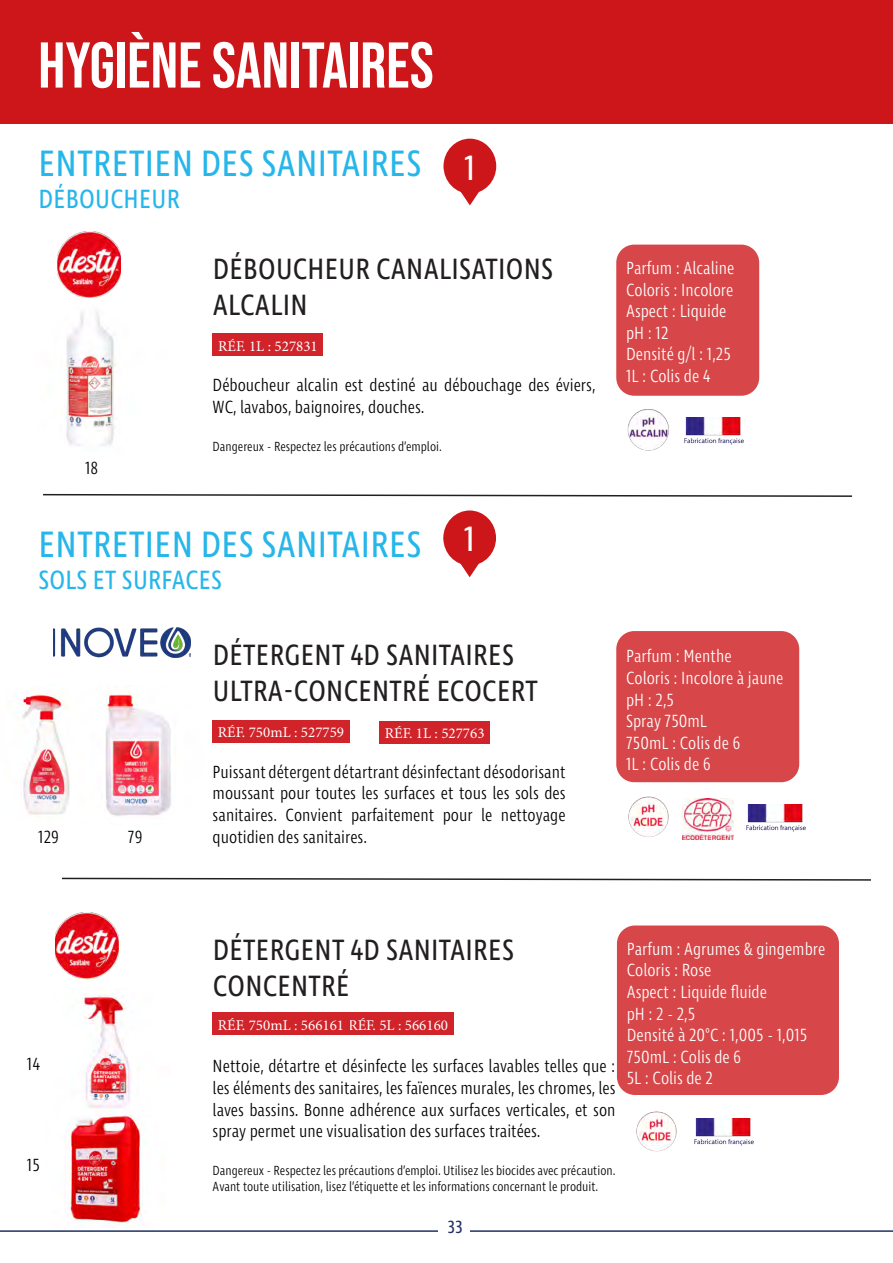
<style>
.page{position:relative;width:893px;height:1263px;background:#fff}
.page>*{position:absolute;margin:0;border:0;box-sizing:border-box;transform-origin:0 0}
.t1{font:64.5px "Bebas Neue";color:#fff}
.t2{font:37.5px "Ingra Cd";letter-spacing:.01em;color:#26b6ea}
.t3{font:36px "Ingra Cd";color:#fff}
.t4{font:30px/36px "Ingra Cd";letter-spacing:.01em;color:#231f20}
.t5{font:27px "Ingra Cd";letter-spacing:.01em;color:#26b6ea}
.t6{font:300 18px/21.6px "Ingra Cd";color:#000;text-align:justify}
.t7{font:300 18px/21.6px "Ingra Cd";color:#fff}
.t8{font:18px "Ingra Cd";color:#213065}
.t9{font:15px "Minion Pro";color:#fff}
.t10{font:300 13.5px/16.2px "Ingra Cd";color:#000}
</style>
<div class="page">
<hr style="left:0;top:1230px;width:893px;height:2px;background:#213065">
<div style="left:438px;top:1214px;width:32px;height:32px;background:#fff"></div>
<div style="left:0;top:0;width:893px;height:123px;background:#cd1619"></div>
<svg style="left:43px;top:493px;width:810px;height:4px"></svg>
<div style="left:616px;top:245px;width:143px;height:151px;background:#d74749;border-radius:18px"></div>
<div style="left:213px;top:334px;width:110px;height:22px;background:#d1232a"></div>
<img style="left:693px;top:418px;width:51px;height:27px">
<img style="left:58px;top:232px;width:63px;height:65px">
<img style="left:65px;top:312px;width:51px;height:134px">
<div style="left:616px;top:631px;width:183px;height:151px;background:#d74749;border-radius:18px"></div>
<div style="left:213px;top:720px;width:137px;height:22px;background:#d1232a"></div>
<img style="left:53px;top:627px;width:138px;height:31px">
<svg style="left:62px;top:877px;width:809px;height:4px"></svg>
<img style="left:746px;top:804px;width:59px;height:28px">
<img style="left:628px;top:796px;width:63px;height:44px">
<div style="left:379px;top:721px;width:111px;height:22px;background:#d1232a"></div>
<img style="left:682px;top:798px;width:51px;height:41px">
<img style="left:21px;top:694px;width:49px;height:121px">
<img style="left:105px;top:692px;width:66px;height:124px">
<div style="left:617px;top:925px;width:222px;height:170px;background:#d74749;border-radius:18px"></div>
<div style="left:343px;top:1012px;width:110px;height:22px;background:#d1232a"></div>
<img style="left:55px;top:912px;width:63px;height:66px">
<div style="left:213px;top:1012px;width:137px;height:22px;background:#d1232a"></div>
<img style="left:699px;top:1119px;width:54px;height:27px">
<img style="left:636px;top:1111px;width:63px;height:41px">
<img style="left:67px;top:1115px;width:80px;height:112px">
<img style="left:76px;top:993px;width:56px;height:116px">
<img style="left:627px;top:409px;width:66px;height:42px">
<div style="left:443px;top:139px;width:53px;height:55px;background:#cd1619;border-radius:50%"></div>
<svg style="left:443px;top:166px;width:53px;height:39px"></svg>
<div style="left:443px;top:510px;width:53px;height:55px;background:#cd1619;border-radius:50%"></div>
<svg style="left:443px;top:538px;width:53px;height:39px"></svg>
<h1 class="t1" style="left:38px;top:29px;width:397px">HYGIÈNE SANITAIRES</h1>
<h2 class="t2" style="left:38px;top:140px;width:384px">ENTRETIEN DES SANITAIRES</h2>
<h3 class="t5" style="left:38px;top:182px;width:143px">DÉBOUCHEUR</h3>
<h3 class="t3" style="left:464px;top:145px;width:13px">1</h3>
<h3 class="t4" style="left:213px;top:252px;width:342px">DÉBOUCHEUR CANALISATIONS<br>ALCALIN</h3>
<p class="t9" style="left:218px;top:336px;width:101px">RÉF. 1L : 527831</p>
<p class="t6" style="left:85px;top:458px;width:15px">18</p>
<p class="t6" style="left:213px;top:375px;width:384px">Déboucheur alcalin est destiné au débouchage des éviers,<br>WC, lavabos, baignoires, douches.</p>
<p class="t10" style="left:213px;top:439px;width:231px">Dangereux - Respectez les précautions d’emploi.</p>
<h2 class="t2" style="left:38px;top:521px;width:384px">ENTRETIEN DES SANITAIRES</h2>
<h3 class="t5" style="left:38px;top:563px;width:185px">SOLS ET SURFACES</h3>
<h3 class="t3" style="left:464px;top:517px;width:13px">1</h3>
<p class="t6" style="left:38px;top:827px;width:22px">129</p>
<p class="t6" style="left:128px;top:827px;width:16px">79</p>
<h3 class="t4" style="left:213px;top:639px;width:327px">DÉTERGENT 4D SANITAIRES<br>ULTRA-CONCENTRÉ ECOCERT</h3>
<p class="t9" style="left:218px;top:723px;width:128px">RÉF. 750mL : 527759</p>
<p class="t9" style="left:385px;top:723px;width:101px">RÉF. 1L : 527763</p>
<p class="t6" style="left:213px;top:762px;width:354px">Puissant détergent détartrant désinfectant désodorisant moussant pour toutes les surfaces et tous les sols des sanitaires. Convient parfaitement pour le nettoyage quotidien des sanitaires.</p>
<p class="t7" style="left:626px;top:258px;width:110px">Parfum : Alcaline<br>Coloris : Incolore<br>Aspect : Liquide pH : 12<br>Densité g/l : 1,25<br>1L : Colis de 4</p>
<p class="t7" style="left:626px;top:646px;width:159px">Parfum : Menthe<br>Coloris : Incolore à jaune pH : 2,5<br>Spray 750mL<br>750mL : Colis de 6<br>1L : Colis de 6</p>
<p class="t6" style="left:27px;top:1054px;width:15px">14</p>
<p class="t6" style="left:27px;top:1155px;width:14px">15</p>
<h3 class="t4" style="left:213px;top:933px;width:303px">DÉTERGENT 4D SANITAIRES<br>CONCENTRÉ</h3>
<p class="t9" style="left:218px;top:1015px;width:232px">RÉF. 750mL : 566161 RÉF. 5L : 566160</p>
<p class="t6" style="left:213px;top:1056px;width:404px">Nettoie, détartre et désinfecte les surfaces lavables telles que : les éléments des sanitaires, les faïences murales, les chromes, les laves bassins. Bonne adhérence aux surfaces verticales, et son spray permet une visualisation des surfaces traitées.</p>
<p class="t10" style="left:213px;top:1163px;width:404px">Dangereux - Respectez les précautions d’emploi. Utilisez les biocides avec précaution.<br>Avant toute utilisation, lisez l’étiquette et les informations concernant le produit.</p>
<p class="t8" style="left:448px;top:1215px;width:17px">33</p>
<p class="t7" style="left:627px;top:939px;width:200px">Parfum : Agrumes &amp; gingembre<br>Coloris : Rose<br>Aspect : Liquide fluide<br>pH : 2 - 2,5<br>Densité à 20°C : 1,005 - 1,015<br>750mL : Colis de 6<br>5L : Colis de 2</p>
</div>
